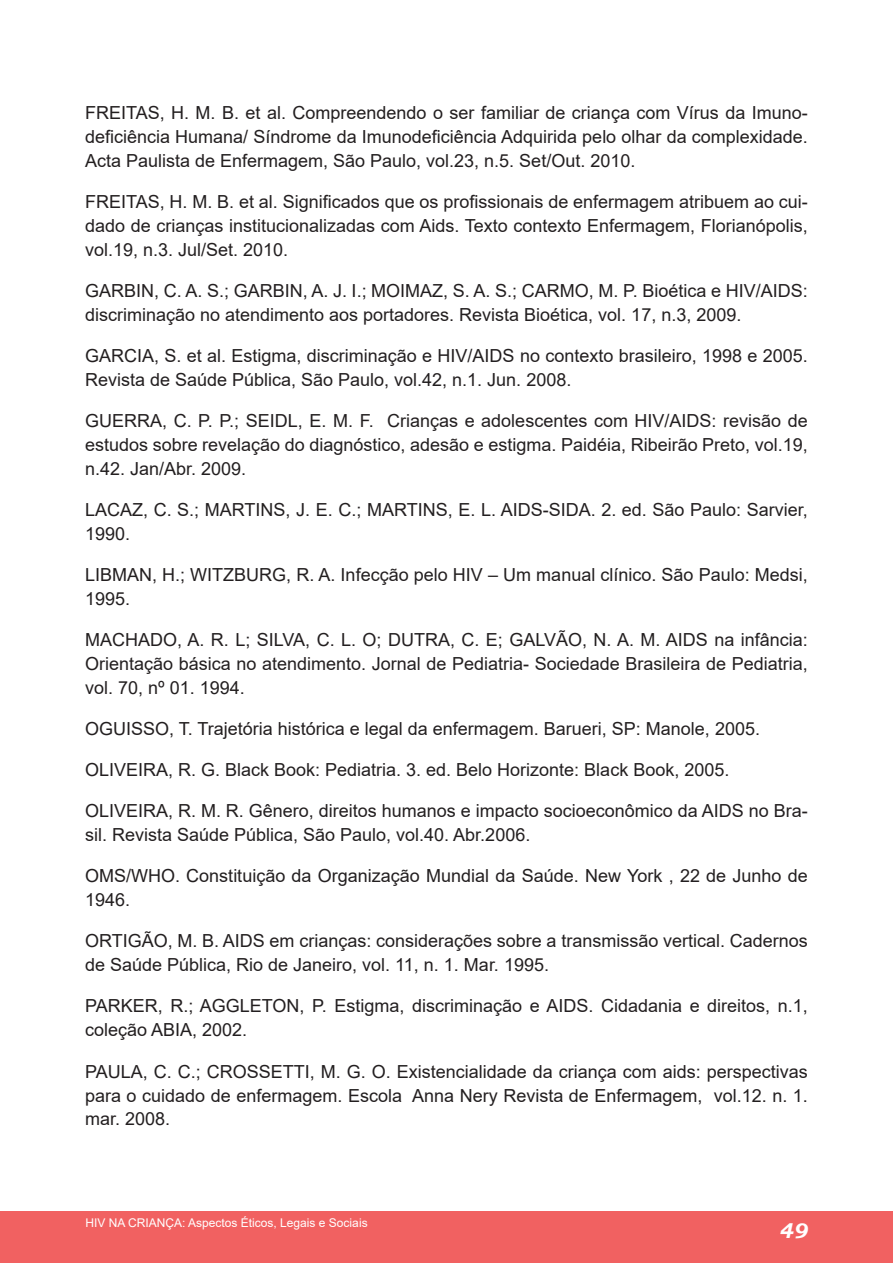
<style>
.page{position:relative;width:893px;height:1263px;background:#fff}
.page>*{position:absolute;margin:0;border:0;box-sizing:border-box;transform-origin:0 0}
.t1{font:italic 700 21px "Bookman Old Style";color:#fff}
.t2{font:18px/24px "Arial";color:#231f20}
.t3{font:12px "Arial";color:#fff}
</style>
<div class="page">
<div style="left:0;top:1212px;width:893px;height:51px;background:#f16161"></div>
<p class="t2" style="left:85px;top:101px;width:724px;text-align:justify">FREITAS, H. M. B. et al. Compreendendo o ser familiar de criança com Vírus da Imuno&shy;deficiência Humana/ Síndrome da Imunodeficiência Adquirida pelo olhar da complexidade.<br>Acta Paulista de Enfermagem, São Paulo, vol.23, n.5. Set/Out. 2010.</p>
<p class="t2" style="left:85px;top:190px;width:724px;text-align:justify">FREITAS, H. M. B. et al. Significados que os profissionais de enfermagem atribuem ao cui&shy;dado de crianças institucionalizadas com Aids. Texto contexto Enfermagem, Florianópolis, vol.19, n.3. Jul/Set. 2010.</p>
<p class="t2" style="left:85px;top:279px;width:724px">GARBIN, C. A. S.; GARBIN, A. J. I.; MOIMAZ, S. A. S.; CARMO, M. P. Bioética e HIV/AIDS: discriminação no atendimento aos portadores. Revista Bioética, vol. 17, n.3, 2009.</p>
<p class="t2" style="left:85px;top:344px;width:724px">GARCIA, S. et al. Estigma, discriminação e HIV/AIDS no contexto brasileiro, 1998 e 2005.<br>Revista de Saúde Pública, São Paulo, vol.42, n.1. Jun. 2008.</p>
<p class="t2" style="left:85px;top:409px;width:724px;text-align:justify">GUERRA, C. P. P.; SEIDL, E. M. F. Crianças e adolescentes com HIV/AIDS: revisão de estudos sobre revelação do diagnóstico, adesão e estigma. Paidéia, Ribeirão Preto, vol.19, n.42. Jan/Abr. 2009.</p>
<p class="t2" style="left:85px;top:498px;width:724px">LACAZ, C. S.; MARTINS, J. E. C.; MARTINS, E. L. AIDS-SIDA. 2. ed. São Paulo: Sarvier,<br>1990.</p>
<p class="t2" style="left:85px;top:563px;width:724px">LIBMAN, H.; WITZBURG, R. A. Infecção pelo HIV – Um manual clínico. São Paulo: Medsi,<br>1995.</p>
<p class="t2" style="left:85px;top:628px;width:724px;text-align:justify">MACHADO, A. R. L; SILVA, C. L. O; DUTRA, C. E; GALVÃO, N. A. M. AIDS na infância:<br>Orientação básica no atendimento. Jornal de Pediatria- Sociedade Brasileira de Pediatria, vol. 70, nº 01. 1994.</p>
<p class="t2" style="left:85px;top:717px;width:676px">OGUISSO, T. Trajetória histórica e legal da enfermagem. Barueri, SP: Manole, 2005.</p>
<p class="t2" style="left:85px;top:758px;width:646px">OLIVEIRA, R. G. Black Book: Pediatria. 3. ed. Belo Horizonte: Black Book, 2005.</p>
<p class="t2" style="left:85px;top:799px;width:724px">OLIVEIRA, R. M. R. Gênero, direitos humanos e impacto socioeconômico da AIDS no Bra&shy;sil. Revista Saúde Pública, São Paulo, vol.40. Abr.2006.</p>
<p class="t2" style="left:85px;top:864px;width:724px">OMS/WHO. Constituição da Organização Mundial da Saúde. New York , 22 de Junho de<br>1946.</p>
<p class="t2" style="left:85px;top:929px;width:724px">ORTIGÃO, M. B. AIDS em crianças: considerações sobre a transmissão vertical. Cadernos de Saúde Pública, Rio de Janeiro, vol. 11, n. 1. Mar. 1995.</p>
<p class="t2" style="left:85px;top:994px;width:724px">PARKER, R.; AGGLETON, P. Estigma, discriminação e AIDS. Cidadania e direitos, n.1, coleção ABIA, 2002.</p>
<p class="t2" style="left:85px;top:1059px;width:724px;text-align:justify">PAULA, C. C.; CROSSETTI, M. G. O. Existencialidade da criança com aids: perspectivas para o cuidado de enfermagem. Escola Anna Nery Revista de Enfermagem, vol.12. n. 1. mar. 2008.</p>
<p class="t3" style="left:86px;top:1215px;width:284px">HIV NA CRIANÇA: Aspectos Éticos, Legais e Sociais</p>
<p class="t1" style="left:779px;top:1215px;width:30px">49</p>
</div>
